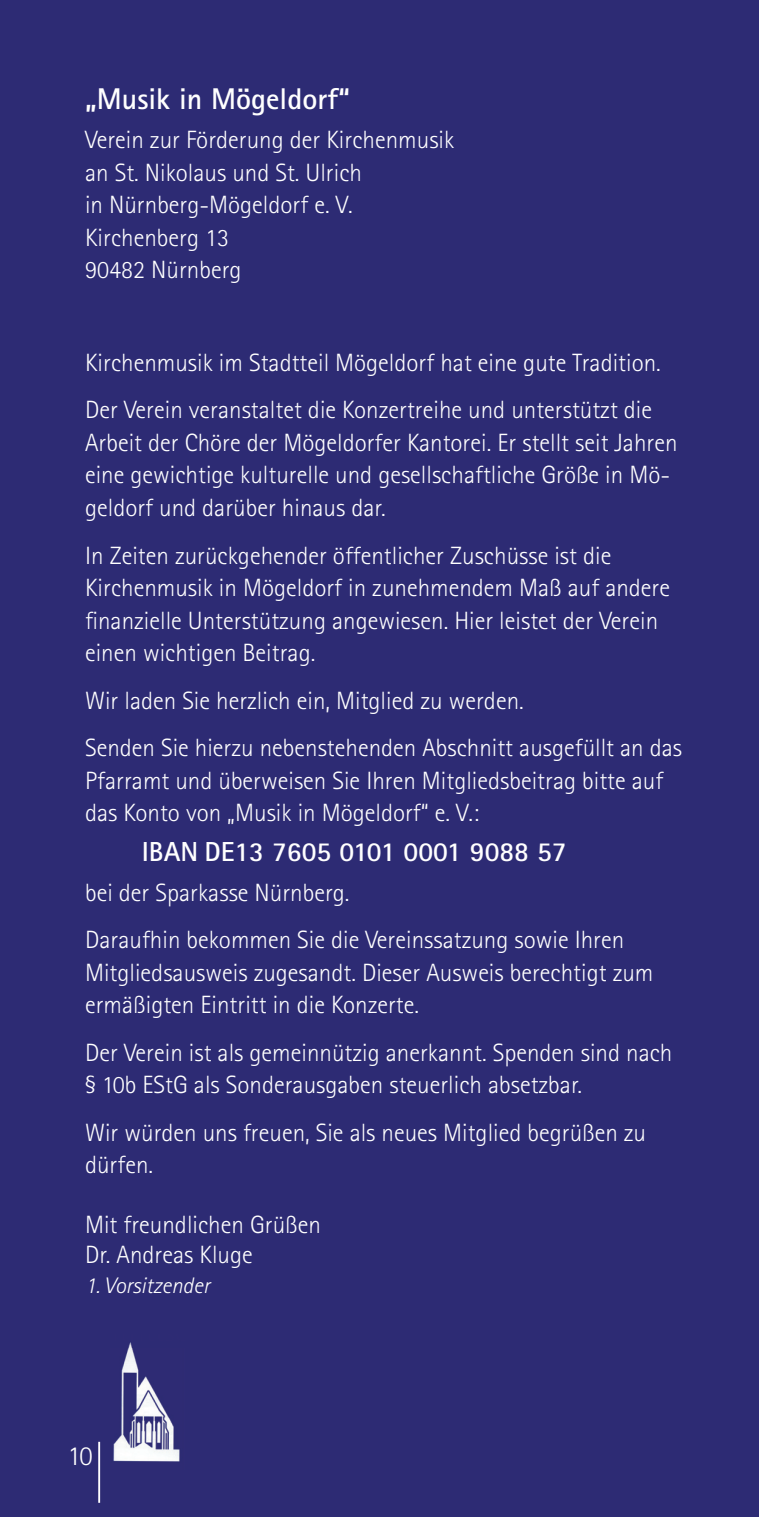
<style>
.page{position:relative;width:773px;height:1517px;background:#fff}
.page>*{position:absolute;margin:0;border:0;box-sizing:border-box;transform-origin:0 0}
.t1{font:700 30px "Rotis Sans Serif";color:#fff}
.t2{font:700 27.5px "Rotis Sans Serif";color:#fff}
.t3{font:300 27.5px "Rotis Sans Serif";color:#fff}
.t4{font:300 25px/32.5px "Rotis Sans Serif";color:#fff}
.t5{font:italic 300 22.5px "Rotis Sans Serif";color:#fff}
</style>
<div class="page">
<div style="left:0;top:0;width:758px;height:1517px;background:#2d2b74"></div>
<hr style="left:98px;top:1441px;width:2px;height:61px;background:#fff">
<img style="left:113px;top:1347px;width:67px;height:115px">
<img style="left:128px;top:1342px;width:4px;height:5px">
<p class="t1" style="left:85px;top:80px;width:266px">„Musik in Mögeldorf“</p>
<p class="t4" style="left:85px;top:124px;width:370px">Verein zur Förderung der Kirchenmusik an St. Nikolaus und St. Ulrich<br>in Nürnberg-Mögeldorf e. V.<br>Kirchenberg 13<br>90482 Nürnberg</p>
<p class="t4" style="left:85px;top:339px;width:577px;line-height:47.5px">Kirchenmusik im Stadtteil Mögeldorf hat eine gute Tradition.<br>Der Verein veranstaltet die Konzertreihe und unterstützt die</p>
<p class="t4" style="left:85px;top:426px;width:594px">Arbeit der Chöre der Mögeldorfer Kantorei. Er stellt seit Jahren eine gewichtige kulturelle und gesellschaftliche Größe in Mö&shy;geldorf und darüber hinaus dar.</p>
<p class="t4" style="left:85px;top:539px;width:586px">In Zeiten zurückgehender öffentlicher Zuschüsse ist die Kirchenmusik in Mögeldorf in zunehmendem Maß auf andere finanzielle Unterstützung angewiesen. Hier leistet der Verein einen wichtigen Beitrag.</p>
<p class="t4" style="left:85px;top:676px;width:598px;line-height:47.5px">Wir laden Sie herzlich ein, Mitglied zu werden.<br>Senden Sie hierzu nebenstehenden Abschnitt ausgefüllt an das</p>
<p class="t4" style="left:85px;top:764px;width:579px">Pfarramt und überweisen Sie Ihren Mitgliedsbeitrag bitte auf das Konto von „Musik in Mögeldorf“ e. V.:</p>
<p class="t2" style="left:142px;top:834px;width:426px">IBAN DE13 7605 0101 0001 9088 57</p>
<p class="t4" style="left:85px;top:868px;width:540px;line-height:47.5px">bei der Sparkasse Nürnberg.<br>Daraufhin bekommen Sie die Vereinssatzung sowie Ihren</p>
<p class="t4" style="left:85px;top:956px;width:569px">Mitgliedsausweis zugesandt. Dieser Ausweis berechtigt zum ermäßigten Eintritt in die Konzerte.</p>
<p class="t4" style="left:85px;top:1036px;width:588px">Der Verein ist als gemeinnützig anerkannt. Spenden sind nach § 10b EStG als Sonder ausgaben steuerlich absetzbar.</p>
<p class="t4" style="left:85px;top:1116px;width:562px">Wir würden uns freuen, Sie als neues Mitglied begrüßen zu dürfen.</p>
<p class="t4" style="left:85px;top:1210px;width:237px;line-height:30px">Mit freundlichen Grüßen<br>Dr. Andreas Kluge</p>
<p class="t5" style="left:85px;top:1272px;width:126px">1. Vorsitzender</p>
<p class="t3" style="left:67px;top:1440px;width:27px">10</p>
</div>
